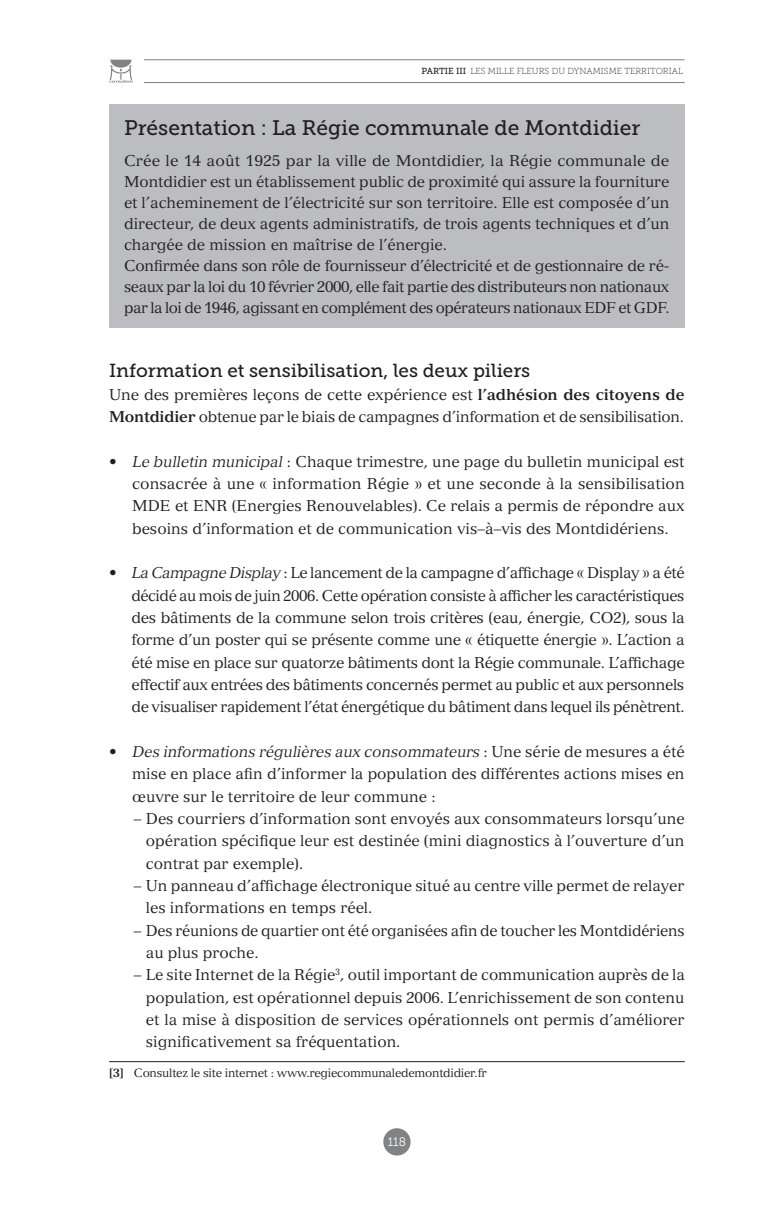
<style>
.page{position:relative;width:769px;height:1206px;background:#fff}
.page>*{position:absolute;margin:0;border:0;box-sizing:border-box;transform-origin:0 0}
.t1{font:21px "Museo Slab 500";color:#231f20}
.t2{font:18.9px "Museo Slab 500";color:#231f20}
.t3{font:15.4px/22.4px "Versailles LT";color:#231f20;text-align:justify}
.t4{font:12.25px "Museo Slab 300";color:#fff}
.t5{font:11.9px "Versailles LT";letter-spacing:-.02em;color:#231f20}
.t6{font:8.75px "Museo Slab 100";color:#231f20}
.s1{font-family:"Museo Slab 500"}
.s2{font-weight:700}
.s3{font-style:italic}
</style>
<div class="page">
<hr style="left:144px;top:59px;width:541px;height:1px;background:#808285">
<hr style="left:144px;top:82px;width:541px;height:1px;background:#808285">
<svg style="left:109px;top:60px;width:24px;height:23px"></svg>
<div style="left:383px;top:1128px;width:28px;height:27px;background:#808285;border-radius:50%"></div>
<div style="left:109px;top:104px;width:575px;height:224px;background:#bcbdc0"></div>
<hr style="left:109px;top:1061px;width:576px;height:1px;background:#231f20">
<p class="t6" style="left:421px;top:66px;width:263px"><span class="s1">PARTIE III</span> LES MILLE FLEURS DU DYNAMISME TERRITORIAL</p>
<h1 class="t1" style="left:124px;top:116px;width:518px">Présentation : La Régie communale de Montdidier</h1>
<p class="t3" style="left:124px;top:150px;width:547px;line-height:21px;text-align:left">Crée le 14 août 1925 par la ville de Montdidier, la Régie communale de Montdidier est un établissement public de proximité qui assure la fourniture et l’acheminement de l’électricité sur son territoire. Elle est composée d’un directeur, de deux agents administratifs, de trois agents techniques et d’un chargée de mission en maîtrise de l’énergie.<br>Confirmée dans son rôle de fournisseur d’électricité et de gestionnaire de ré&shy;seaux par la loi du 10 février 2000, elle fait partie des distributeurs non nationaux par la loi de 1946, agissant en complément des opérateurs nationaux EDF et GDF.</p>
<p class="t2" style="left:109px;top:360px;width:423px">Information et sensibilisation, les deux piliers</p>
<p class="t3" style="left:109px;top:383px;width:577px">Une des premières leçons de cette expérience est <span class="s2">l’adhésion des citoyens de<br>Montdidier</span> obtenue par le biais de campagnes d’information et de sensibilisation.</p>
<p class="t3" style="left:132px;top:450px;width:554px;text-indent:-23px">• <span class="s3">Le bulletin municipal</span> : Chaque trimestre, une page du bulletin municipal est consacrée à une « information Régie » et une seconde à la sensibilisation MDE et ENR (Energies Renouvelables). Ce relais a permis de répondre aux besoins d’information et de communication vis–à–vis des Montdidériens.</p>
<p class="t3" style="left:131px;top:561px;width:555px;text-indent:-22px">• <span class="s3">La Campagne Display</span> : Le lancement de la campagne d’affichage « Display » a été décidé au mois de juin 2006. Cette opération consiste à afficher les caractéristiques des bâtiments de la commune selon trois critères (eau, énergie, CO2), sous la forme d’un poster qui se présente comme une « étiquette énergie ». L’action a été mise en place sur quatorze bâtiments dont la Régie communale. L’affichage effectif aux entrées des bâtiments concernés permet au public et aux personnels de visualiser rapidement l’état énergétique du bâtiment dans lequel ils pénètrent.</p>
<p class="t3" style="left:132px;top:740px;width:554px;text-indent:-23px">• <span class="s3">Des informations régulières aux consommateurs</span> : Une série de mesures a été mise en place afin d’informer la population des différentes actions mises en œuvre sur le territoire de leur commune :</p>
<p class="t3" style="left:146px;top:807px;width:540px;text-indent:-12px">– Des courriers d’information sont envoyés aux consommateurs lorsqu’une opération spécifique leur est destinée (mini diagnostics à l’ouverture d’un contrat par exemple).</p>
<p class="t3" style="left:146px;top:874px;width:540px;text-indent:-12px">– Un panneau d’affichage électronique situé au centre ville permet de relayer les informations en temps réel.</p>
<p class="t3" style="left:146px;top:918px;width:540px;text-indent:-12px">– Des réunions de quartier ont été organisées afin de toucher les Montdidériens au plus proche.</p>
<p class="t3" style="left:146px;top:963px;width:540px;text-indent:-12px">– Le site Internet de la Régie<sup>3</sup>, outil important de communication auprès de la population, est opérationnel depuis 2006. L’enrichissement de son contenu et la mise à disposition de services opérationnels ont permis d’améliorer significativement sa fréquentation.</p>
<p class="t5" style="left:109px;top:1065px;width:379px"><span class="s2">[3]</span> Consultez le site internet : www.regiecommunaledemontdidier.fr</p>
<p class="t4" style="left:388px;top:1135px;width:20px">118</p>
</div>
